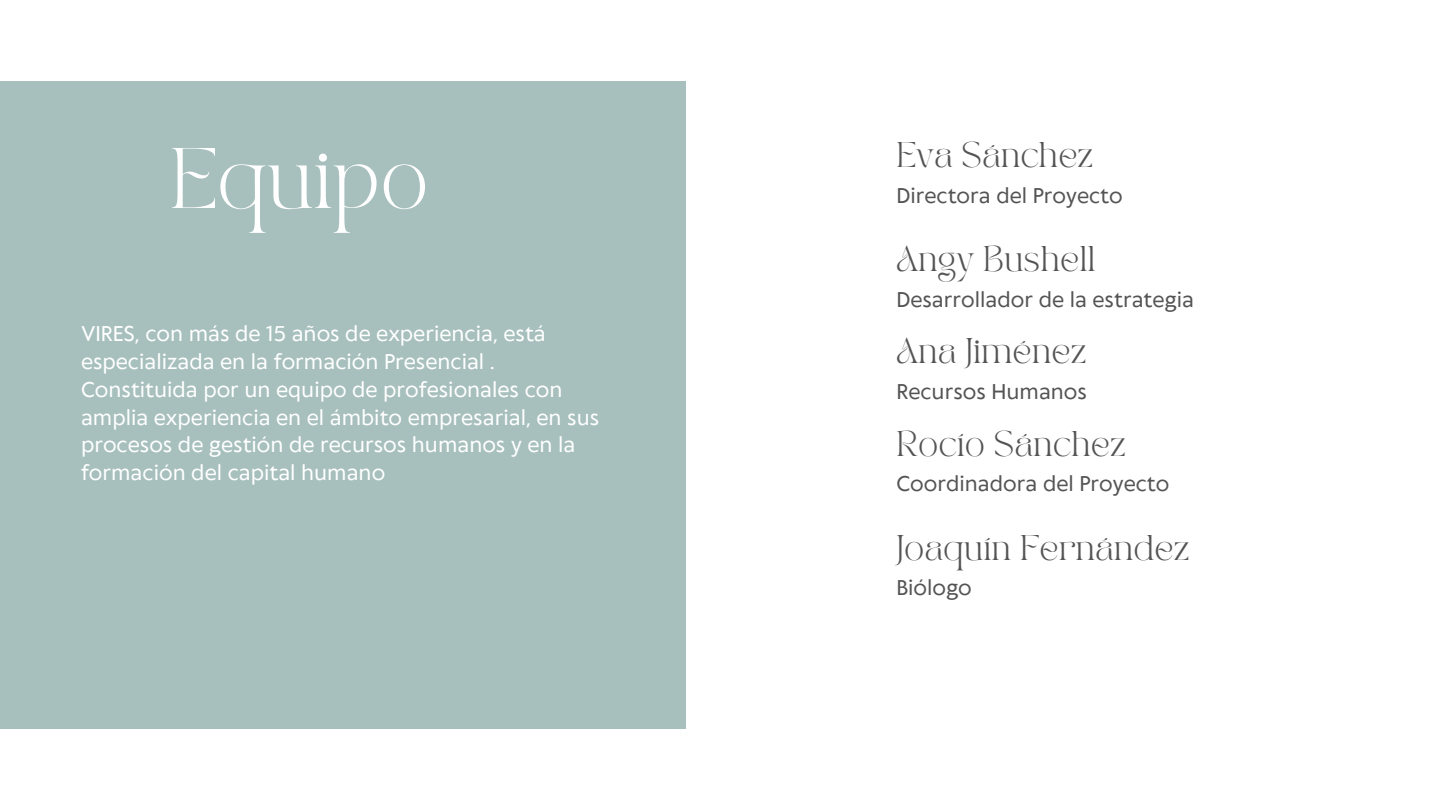
<style>
.page{position:relative;width:1440px;height:810px;background:#fff}
.page>*{position:absolute;margin:0;border:0;box-sizing:border-box;transform-origin:0 0}
.t1{font:60px "TAN PEARL Regular";color:#fff}
.t2{font:25px "TAN PEARL Regular";color:#545454}
.t3{font:20px/27.8px "Klein Text";color:#fff}
.t4{font:20px "Klein Text";color:#545454}
</style>
<div class="page">
<div style="left:0;top:81px;width:685px;height:648px;background:#a7c0bd"></div>
<p class="t1" style="left:170px;top:147px;width:260px">Equipo</p>
<p class="t3" style="left:81px;top:321px;width:466px">VIRES, con más de 15 años de experiencia, está especializada en la formación Presencial .</p>
<p class="t3" style="left:81px;top:377px;width:520px">Constituida por un equipo de profesionales con amplia experiencia en el ámbito empresarial, en sus procesos de gestión de recursos humanos y en la formación del capital humano</p>
<h2 class="t2" style="left:896px;top:142px;width:198px">Eva Sánchez</h2>
<h2 class="t4" style="left:896px;top:185px;width:228px">Directora del Proyecto</h2>
<p class="t2" style="left:896px;top:246px;width:201px">Angy Bushell</p>
<p class="t4" style="left:896px;top:289px;width:299px">Desarrollador de la estrategia</p>
<h2 class="t2" style="left:896px;top:338px;width:191px">Ana Jiménez</h2>
<p class="t4" style="left:896px;top:381px;width:192px">Recursos Humanos</p>
<h2 class="t2" style="left:896px;top:430px;width:231px">Rocío Sánchez</h2>
<p class="t4" style="left:896px;top:474px;width:275px">Coordinadora del Proyecto</p>
<h2 class="t2" style="left:896px;top:534px;width:294px">Joaquín Fernández</h2>
<p class="t4" style="left:896px;top:577px;width:77px">Biólogo</p>
</div>
